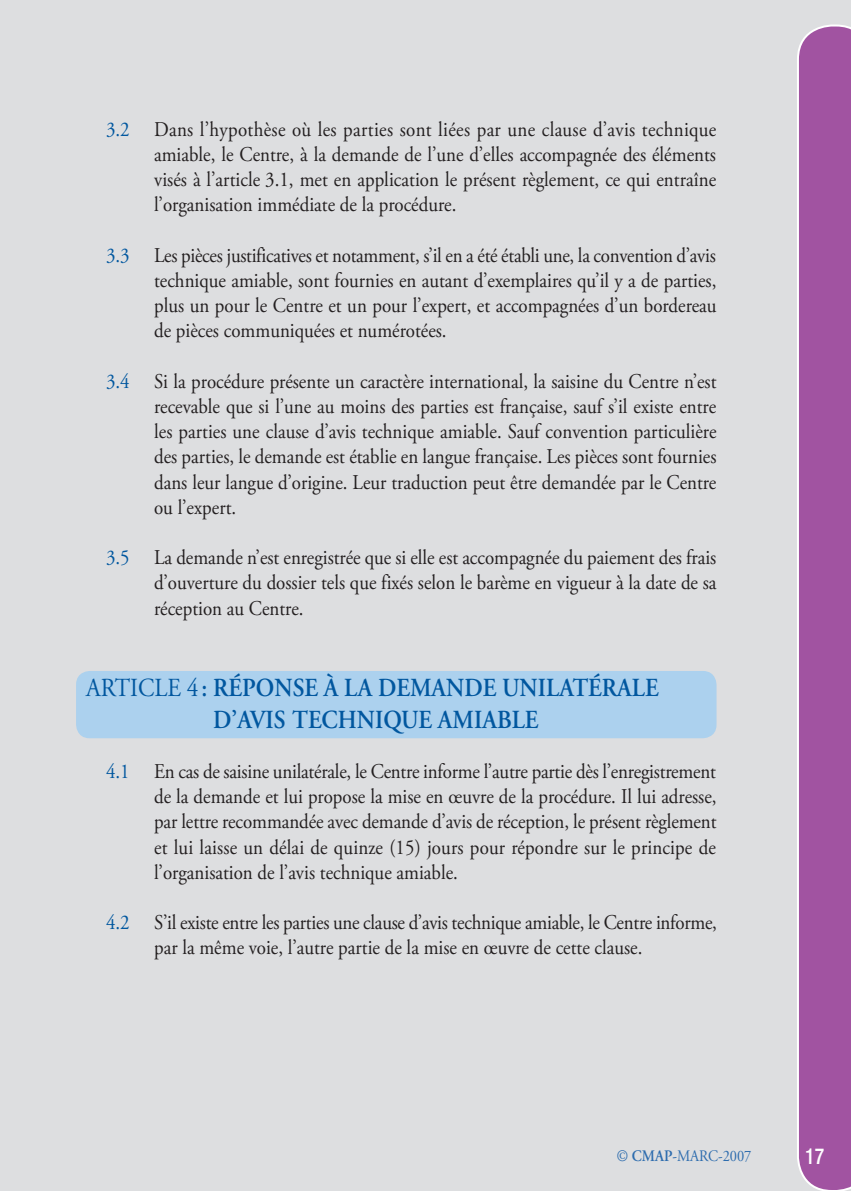
<style>
.page{position:relative;width:851px;height:1191px;background:#fff}
.page>*{position:absolute;margin:0;border:0;box-sizing:border-box;transform-origin:0 0}
.t1{font:600 26px/31.2px "Adobe Garamond Pro";color:#01579f;text-align:center;scale:.9 1}
.t2{font:500 condensed 22px "Helvetica Neue";color:#fff;scale:.9 1}
.t3{font:21px/25.2px "Adobe Garamond Pro";color:#231f20;text-align:justify;scale:.9 1}
.t4{font:16px "Adobe Garamond Pro";color:#2d6cae;scale:.9 1}
.s1{color:#01579f}
.s2{font-weight:400}
.s3{font-weight:600}
</style>
<div class="page">
<div style="left:0;top:0;width:850px;height:1191px;background:#dddee0"></div>
<div style="left:76px;top:671px;width:640px;height:67px;background:#acd1ee;border-radius:14px"></div>
<div style="left:797px;top:25px;width:53px;height:1166px;background:#a153a1"></div>
<p class="t3" style="left:154px;top:117px;width:626px;text-indent:-48px"><span class="s1">3.2</span> Dans l’hypothèse où les parties sont liées par une clause d’avis technique amiable, le Centre, à la demande de l’une d’elles accompagnée des éléments visés à l’article 3.1, met en application le présent règlement, ce qui entraîne l’organisation immédiate de la procédure.</p>
<p class="t3" style="left:154px;top:243px;width:626px;text-indent:-48px"><span class="s1">3.3</span> Les pièces justificatives et notamment, s’il en a été établi une, la convention d’avis technique amiable, sont fournies en autant d’exemplaires qu’il y a de parties, plus un pour le Centre et un pour l’expert, et accompagnées d’un bordereau de pièces communiquées et numérotées.</p>
<p class="t3" style="left:154px;top:369px;width:626px;text-indent:-48px"><span class="s1">3.4</span> Si la procédure présente un caractère international, la saisine du Centre n’est recevable que si l’une au moins des parties est française, sauf s’il existe entre les parties une clause d’avis technique amiable. Sauf convention particulière des parties, le demande est établie en langue française. Les pièces sont fournies dans leur langue d’origine. Leur traduction peut être demandée par le Centre ou l’expert.</p>
<p class="t3" style="left:154px;top:546px;width:626px;text-indent:-48px"><span class="s1">3.5</span> La demande n’est enregistrée que si elle est accompagnée du paiement des frais d’ouverture du dossier tels que fixés selon le barème en vigueur à la date de sa réception au Centre.</p>
<p class="t1" style="left:86px;top:672px;width:637px"><span class="s2">ARTICLE 4</span>: RÉPONSE À LA DEMANDE UNILATÉRALE<br>D’AVIS TECHNIQUE AMIABLE</p>
<p class="t3" style="left:154px;top:759px;width:626px;text-indent:-48px"><span class="s1">4.1</span> En cas de saisine unilatérale, le Centre informe l’autre partie dès l’enregistrement de la demande et lui propose la mise en œuvre de la procédure. Il lui adresse, par lettre recommandée avec demande d’avis de réception, le présent règlement et lui laisse un délai de quinze (15) jours pour répondre sur le principe de l’organisation de l’avis technique amiable.</p>
<p class="t3" style="left:154px;top:910px;width:626px;text-indent:-48px"><span class="s1">4.2</span> S’il existe entre les parties une clause d’avis technique amiable, le Centre informe, par la même voie, l’autre partie de la mise en œuvre de cette clause.</p>
<p class="t4" style="left:616px;top:1146px;width:151px">© <span class="s3">CMAP</span>-MARC-2007</p>
<p class="t2" style="left:805px;top:1142px;width:23px">17</p>
</div>
